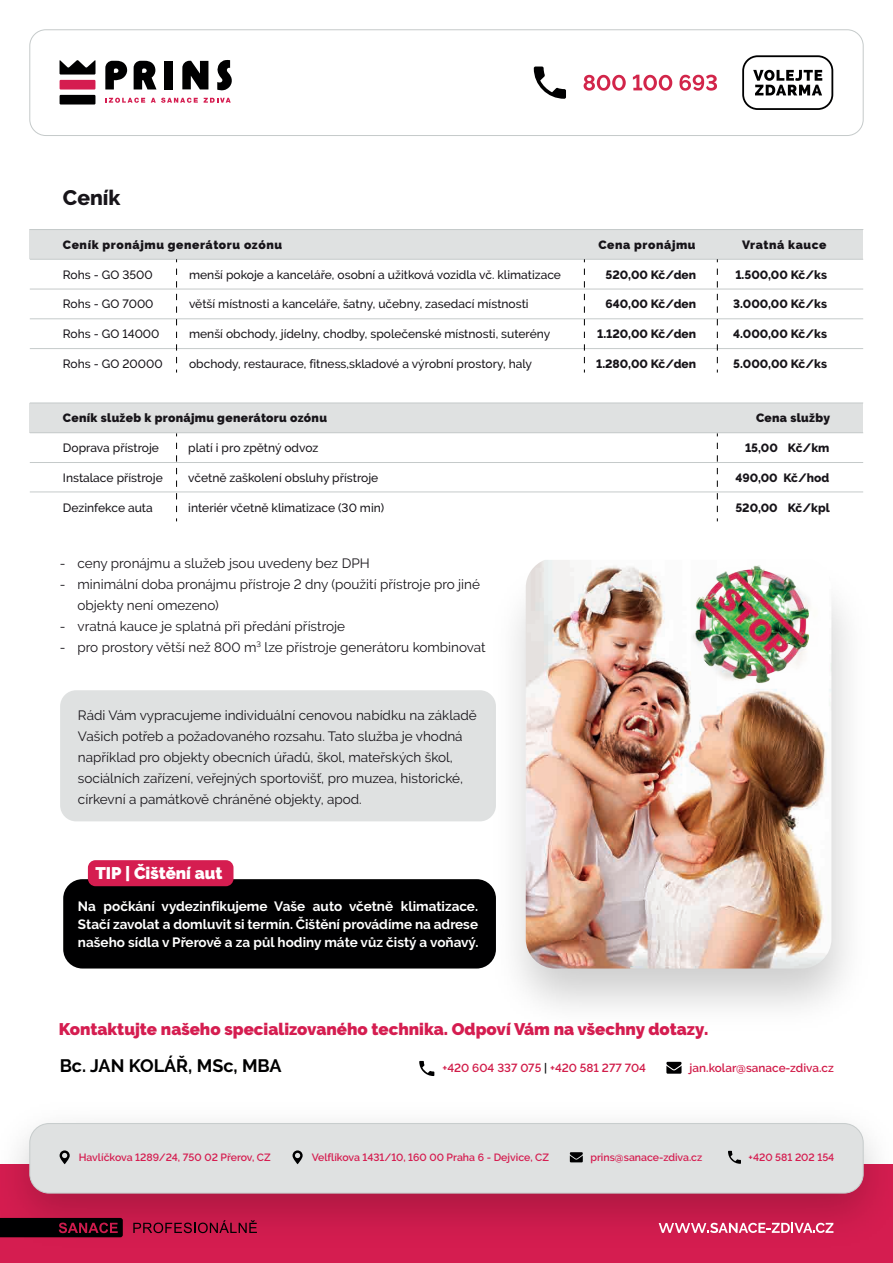
<style>
.page{position:relative;width:893px;height:1263px;background:#fff}
.page>*{position:absolute;margin:0;border:0;box-sizing:border-box;transform-origin:0 0}
.t1{font:800 21px "Raleway";color:#171419}
.t2{font:700 18px "Raleway";color:#000001}
.t3{font:900 16.8px "Raleway";color:#d51d50}
.t4{font:900 16.8px "Raleway";color:#fff}
.t5{font:13.5px/21px "Raleway";color:#171419}
.t6{font:700 13.5px/18px "Raleway";color:#fff;text-align:justify}
.t7{font:500 12px "Raleway";color:#171419}
.t8{font:800 12px "Raleway";color:#171419}
.t9{font:900 12px "Raleway";letter-spacing:.04em;color:#171419}
.t10{font:600 11.7px "Raleway";color:#d11c49}
.t11{font:600 10.5px "Raleway";color:#d51d50}
.s1{color:#101315}
</style>
<div class="page">
<div style="left:60px;top:690px;width:436px;height:131px;background:#dfe1e1;border-radius:16px"></div>
<div style="left:29px;top:29px;width:834px;height:107px;border:1px solid #c5caca;border-radius:16px"></div>
<div style="left:60px;top:80px;width:35px;height:10px;background:#d51d50"></div>
<div style="left:60px;top:95px;width:35px;height:10px;background:#000001"></div>
<svg style="left:60px;top:60px;width:35px;height:15px"></svg>
<svg style="left:217px;top:60px;width:15px;height:31px"></svg>
<svg style="left:105px;top:98px;width:40px;height:5px"></svg>
<svg style="left:151px;top:98px;width:47px;height:5px"></svg>
<svg style="left:204px;top:98px;width:27px;height:5px"></svg>
<div style="left:165px;top:61px;width:8px;height:29px;background:#000001"></div>
<svg style="left:182px;top:61px;width:26px;height:28px"></svg>
<svg style="left:134px;top:61px;width:23px;height:28px"></svg>
<svg style="left:105px;top:61px;width:22px;height:28px"></svg>
<svg style="left:534px;top:67px;width:32px;height:32px"></svg>
<svg style="left:584px;top:75px;width:42px;height:16px"></svg>
<svg style="left:633px;top:75px;width:39px;height:16px"></svg>
<svg style="left:679px;top:75px;width:38px;height:16px"></svg>
<svg style="left:742px;top:55px;width:91px;height:55px"></svg>
<img style="left:0;top:1123px;width:893px;height:140px">
<div style="left:30px;top:1123px;width:833px;height:70px;background:#dfe1e1;border-radius:19px"></div>
<div style="left:29px;top:1123px;width:834px;height:70px;border:1px solid #c6cbcb;border-radius:19px"></div>
<div style="left:63px;top:879px;width:433px;height:89px;background:#000001;border-radius:19px"></div>
<svg style="left:60px;top:1150px;width:10px;height:14px"></svg>
<svg style="left:293px;top:1150px;width:10px;height:14px"></svg>
<svg style="left:570px;top:1152px;width:13px;height:10px"></svg>
<svg style="left:728px;top:1151px;width:13px;height:13px"></svg>
<svg style="left:0;top:1218px;width:123px;height:19px;background:#19030a"></svg>
<svg style="left:133px;top:1220px;width:124px;height:13px;background:#941337"></svg>
<svg style="left:659px;top:1223px;width:174px;height:10px"></svg>
<div style="left:88px;top:860px;width:145px;height:26px;background:#d51d50;border-radius:8px"></div>
<div style="left:30px;top:229px;width:833px;height:30px;background:#dfe1e1"></div>
<div style="left:30px;top:403px;width:833px;height:30px;background:#dfe1e1"></div>
<hr style="left:30px;top:229px;width:833px;height:1px;background:#c5caca">
<hr style="left:30px;top:259px;width:833px;height:1px;background:#c5caca">
<hr style="left:30px;top:289px;width:833px;height:1px;background:#c5caca">
<hr style="left:30px;top:319px;width:833px;height:1px;background:#c5caca">
<hr style="left:30px;top:348px;width:833px;height:1px;background:#c5caca">
<hr style="left:30px;top:403px;width:833px;height:1px;background:#c5caca">
<hr style="left:30px;top:432px;width:833px;height:1px;background:#c5caca">
<hr style="left:30px;top:462px;width:833px;height:1px;background:#c5caca">
<hr style="left:30px;top:492px;width:833px;height:1px;background:#c5caca">
<svg style="left:176px;top:269px;width:1px;height:104px"></svg>
<svg style="left:176px;top:443px;width:1px;height:78px"></svg>
<svg style="left:717px;top:443px;width:1px;height:78px"></svg>
<svg style="left:584px;top:269px;width:1px;height:104px"></svg>
<svg style="left:717px;top:269px;width:1px;height:104px"></svg>
<img style="left:476px;top:587px;width:372px;height:421px">
<img style="left:526px;top:560px;width:305px;height:408px">
<img style="left:688px;top:560px;width:132px;height:132px">
<svg style="left:419px;top:1061px;width:15px;height:15px"></svg>
<svg style="left:666px;top:1062px;width:15px;height:12px"></svg>
<h1 class="t1" style="left:63px;top:186px;width:59px">Ceník</h1>
<p class="t9" style="left:63px;top:238px;width:221px">Ceník pronájmu generátoru ozónu</p>
<p class="t9" style="left:598px;top:238px;width:99px">Cena pronájmu</p>
<p class="t9" style="left:742px;top:238px;width:86px">Vratná kauce</p>
<p class="t7" style="left:63px;top:267px;width:91px">Rohs - GO 3500</p>
<p class="t7" style="left:189px;top:267px;width:373px">menší pokoje a kanceláře, osobní a užitková vozidla vč. klimatizace</p>
<p class="t8" style="left:606px;top:268px;width:92px">520,00 Kč/den</p>
<p class="t8" style="left:735px;top:268px;width:93px">1.500,00 Kč/ks</p>
<p class="t7" style="left:63px;top:297px;width:92px">Rohs - GO 7000</p>
<p class="t7" style="left:189px;top:297px;width:341px">větší místnosti a kanceláře, šatny, učebny, zasedací místnosti</p>
<p class="t8" style="left:605px;top:297px;width:92px">640,00 Kč/den</p>
<p class="t8" style="left:733px;top:297px;width:95px">3.000,00 Kč/ks</p>
<p class="t7" style="left:63px;top:327px;width:98px">Rohs - GO 14000</p>
<p class="t7" style="left:189px;top:327px;width:363px">menší obchody, jídelny, chodby, společenské místnosti, suterény</p>
<p class="t8" style="left:597px;top:327px;width:101px">1.120,00 Kč/den</p>
<p class="t8" style="left:733px;top:327px;width:95px">4.000,00 Kč/ks</p>
<p class="t7" style="left:63px;top:357px;width:101px">Rohs - GO 20000</p>
<p class="t7" style="left:189px;top:357px;width:345px">obchody, restaurace, fitness,skladové a výrobní prostory, haly</p>
<p class="t8" style="left:596px;top:357px;width:102px">1.280,00 Kč/den</p>
<p class="t8" style="left:733px;top:357px;width:95px">5.000,00 Kč/ks</p>
<p class="t9" style="left:63px;top:411px;width:266px">Ceník služeb k pronájmu generátoru ozónu</p>
<p class="t9" style="left:756px;top:411px;width:75px">Cena služby</p>
<p class="t7" style="left:63px;top:441px;width:98px">Doprava přístroje</p>
<p class="t7" style="left:188px;top:441px;width:132px">platí i pro zpětný odvoz</p>
<p class="t8" style="left:745px;top:441px;width:86px">15,00 Kč/km</p>
<p class="t7" style="left:63px;top:471px;width:101px">Instalace přístroje</p>
<p class="t7" style="left:188px;top:471px;width:192px">včetně zaškolení obsluhy přístroje</p>
<p class="t8" style="left:735px;top:471px;width:96px">490,00 Kč/hod</p>
<p class="t7" style="left:63px;top:501px;width:91px">Dezinfekce auta</p>
<p class="t7" style="left:188px;top:501px;width:197px">interiér včetně klimatizace (30 min)</p>
<p class="t8" style="left:735px;top:501px;width:96px">520,00 Kč/kpl</p>
<p class="t5" style="left:60px;top:552px;width:311px">- ceny pronájmu a služeb jsou uvedeny bez DPH</p>
<p class="t5" style="left:78px;top:573px;width:404px;text-indent:-18px">- minimální doba pronájmu přístroje 2 dny (použití přístroje pro jiné objekty není omezeno)</p>
<p class="t5" style="left:60px;top:615px;width:287px">- vratná kauce je splatná při předání přístroje</p>
<p class="t5" style="left:60px;top:636px;width:427px">- pro prostory větší než 800 m<sup>3</sup> lze přístroje generátoru kombinovat</p>
<p class="t5" style="left:78px;top:704px;width:400px">Rádi Vám vypracujeme individuální cenovou nabídku na základě Vašich potřeb a požadovaného rozsahu. Tato služba je vhodná například pro objekty obecních úřadů, škol, mateřských škol, sociálních zařízení, veřejných sportovišť, pro muzea, historické, církevní a památkově chráněné objekty, apod.</p>
<p class="t4" style="left:96px;top:863px;width:129px">TIP | Čištění aut</p>
<p class="t6" style="left:78px;top:898px;width:402px">Na počkání vydezinfikujeme Vaše auto včetně klimatizace.<br>Stačí zavolat a domluvit si termín. Čištění provádíme na adrese našeho sídla v Přerově a za půl hodiny máte vůz čistý a voňavý.</p>
<p class="t3" style="left:59px;top:1019px;width:651px">Kontaktujte našeho specializovaného technika. Odpoví Vám na všechny dotazy.</p>
<h2 class="t2" style="left:60px;top:1055px;width:223px">Bc. JAN KOLÁŘ, MSc, MBA</h2>
<p class="t10" style="left:442px;top:1061px;width:205px">+420 604 337 075 <span class="s1">|</span> +420 581 277 704</p>
<p class="t10" style="left:690px;top:1061px;width:146px">jan.kolar@sanace-zdiva.cz</p>
<p class="t11" style="left:79px;top:1151px;width:194px">Havlíčkova 1289/24, 750 02 Přerov, CZ</p>
<p class="t11" style="left:312px;top:1151px;width:239px">Velflíkova 1431/10, 160 00 Praha 6 - Dejvice, CZ</p>
<p class="t11" style="left:590px;top:1151px;width:113px">prins@sanace-zdiva.cz</p>
<p class="t11" style="left:749px;top:1151px;width:87px">+420 581 202 154</p>
</div>
